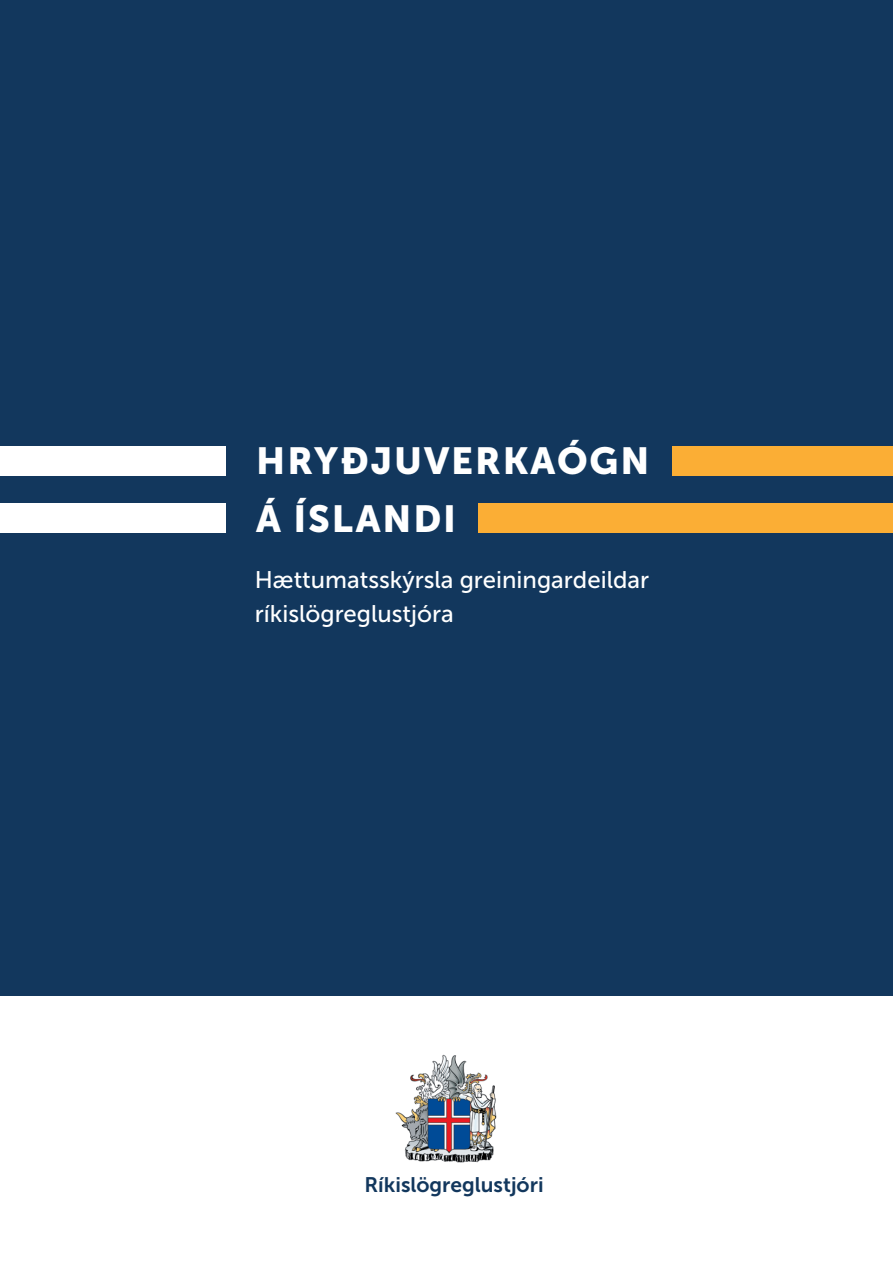
<style>
.page{position:relative;width:893px;height:1263px;background:#fff}
.page>*{position:absolute;margin:0;border:0;box-sizing:border-box;transform-origin:0 0}
.t1{font:37.5px/58.5px "Museo Sans 900";letter-spacing:.05em;color:#fff}
.t2{font:24px/34.5px "Museo Sans 500";color:#fff}
.t3{font:21px "Museo Sans 700";color:#12375d}
</style>
<div class="page">
<div style="left:0;top:0;width:893px;height:996px;background:#12375d"></div>
<div style="left:673px;top:446px;width:220px;height:30px;background:#fbae35"></div>
<div style="left:479px;top:503px;width:414px;height:30px;background:#fbae35"></div>
<div style="left:0;top:446px;width:225px;height:30px;background:#fff"></div>
<div style="left:0;top:503px;width:225px;height:30px;background:#fff"></div>
<img style="left:395px;top:1054px;width:102px;height:109px">
<h1 class="t1" style="left:256px;top:431px;width:394px">HRYÐJUVERKAÓGN<br>Á ÍSLANDI</h1>
<p class="t2" style="left:255px;top:562px;width:396px">Hættumatsskýrsla greiningardeildar ríkislögreglustjóra</p>
<p class="t3" style="left:364px;top:1173px;width:181px">Ríkislögreglustjóri</p>
</div>
